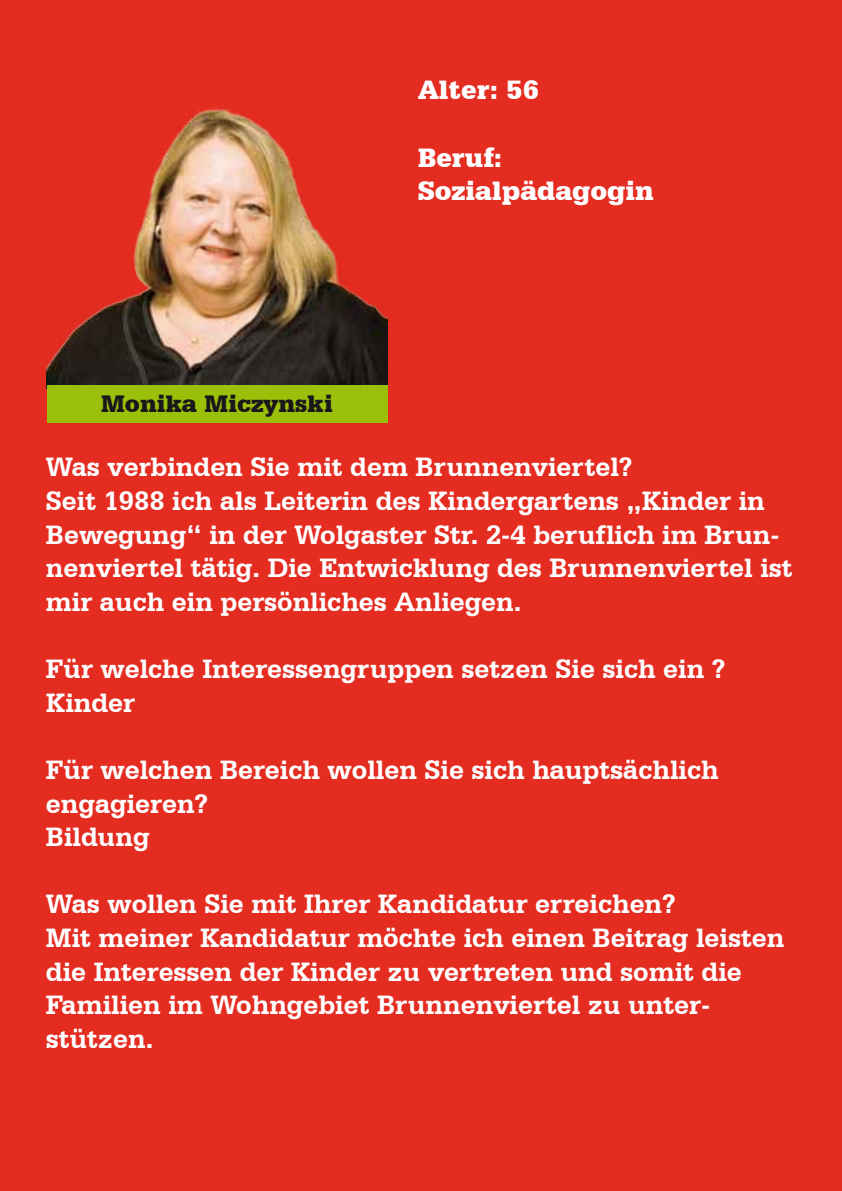
<style>
.page{position:relative;width:842px;height:1191px;background:#e42c21}
.page>*{position:absolute;margin:0;border:0;box-sizing:border-box;transform-origin:0 0}
.t1{font:700 28px/33.6px "Serifa BT";color:#fff}
.t2{font:900 28px/33.6px "Serifa BT";color:#fff}
.t3{font:900 25.2px "Serifa BT";color:#1a171c}
</style>
<div class="page">
<img style="left:47px;top:108px;width:340px;height:277px">
<div style="left:47px;top:385px;width:340px;height:38px;background:#9bc00a"></div>
<p class="t2" style="left:418px;top:73px;width:123px">Alter: 56</p>
<p class="t3" style="left:101px;top:387px;width:233px">Monika Miczynski</p>
<p class="t2" style="left:418px;top:140px;width:237px">Beruf:<br>Sozialpädagogin</p>
<p class="t1" style="left:46px;top:449px;width:748px">Was verbinden Sie mit dem Brunnenviertel?<br>Seit 1988 ich als Leiterin des Kindergartens „Kinder in Bewegung“ in der Wolgaster Str. 2-4 beruflich im Brun&shy;nenviertel tätig. Die Entwicklung des Brunnenviertel ist mir auch ein persönliches Anliegen.</p>
<p class="t1" style="left:46px;top:651px;width:681px">Für welche Interessengruppen setzen Sie sich ein ?<br>Kinder</p>
<p class="t1" style="left:46px;top:752px;width:674px">Für welchen Bereich wollen Sie sich hauptsächlich engagieren?<br>Bildung</p>
<p class="t1" style="left:46px;top:886px;width:740px">Was wollen Sie mit Ihrer Kandidatur erreichen?<br>Mit meiner Kandidatur möchte ich einen Beitrag leisten die Interessen der Kinder zu vertreten und somit die Familien im Wohngebiet Brunnenviertel zu unter&shy;stützen.</p>
</div>
